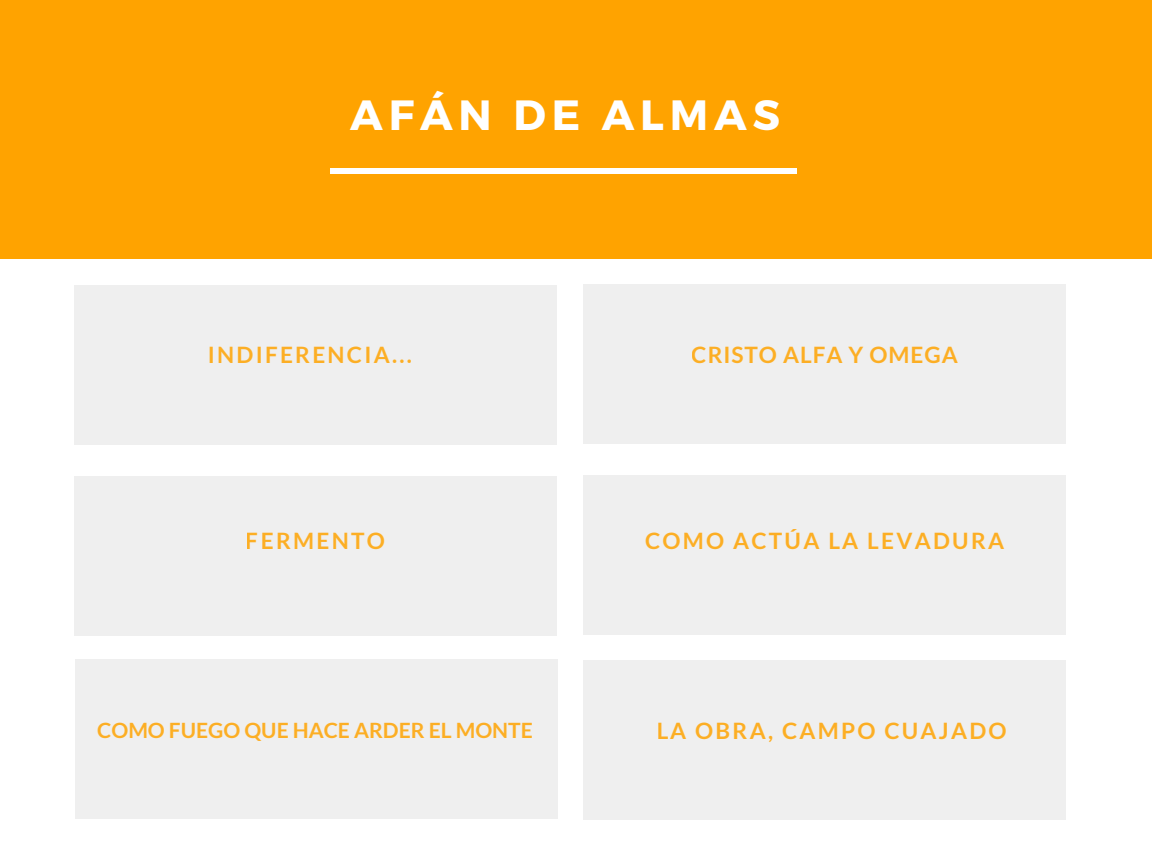
<style>
.page{position:relative;width:1152px;height:864px;background:#fff}
.page>*{position:absolute;margin:0;border:0;box-sizing:border-box;transform-origin:0 0}
.t1{font:700 42.3px "Montserrat";letter-spacing:.14em;color:#fff}
.t2{font:700 22.65px "Lato";letter-spacing:.1em;color:#ffa300}
.t3{font:700 22.65px "Lato";letter-spacing:.04em;color:#ffa300}
.t4{font:700 21.15px "Lato";color:#ffa300}
</style>
<div class="page">
<div style="left:0;top:0;width:1152px;height:259px;background:#ffa300"></div>
<div style="left:331px;top:168px;width:466px;height:6px;background:#fff"></div>
<div style="left:74px;top:285px;width:482px;height:159px;background:#efefef"></div>
<div style="left:584px;top:285px;width:482px;height:159px;background:#efefef"></div>
<div style="left:74px;top:476px;width:482px;height:160px;background:#efefef"></div>
<div style="left:584px;top:475px;width:482px;height:160px;background:#efefef"></div>
<div style="left:75px;top:659px;width:482px;height:159px;background:#efefef"></div>
<div style="left:583px;top:660px;width:482px;height:159px;background:#efefef"></div>
<h1 class="t1" style="left:350px;top:89px;width:431px">AFÁN DE ALMAS</h1>
<p class="t2" style="left:208px;top:342px;width:206px">INDIFERENCIA...</p>
<p class="t3" style="left:692px;top:342px;width:268px">CRISTO ALFA Y OMEGA</p>
<p class="t2" style="left:246px;top:528px;width:140px">FERMENTO</p>
<p class="t2" style="left:645px;top:528px;width:361px">COMO ACTÚA LA LEVADURA</p>
<p class="t4" style="left:97px;top:718px;width:437px">COMO FUEGO QUE HACE ARDER EL MONTE</p>
<p class="t2" style="left:656px;top:718px;width:352px">LA OBRA, CAMPO CUAJADO</p>
</div>
